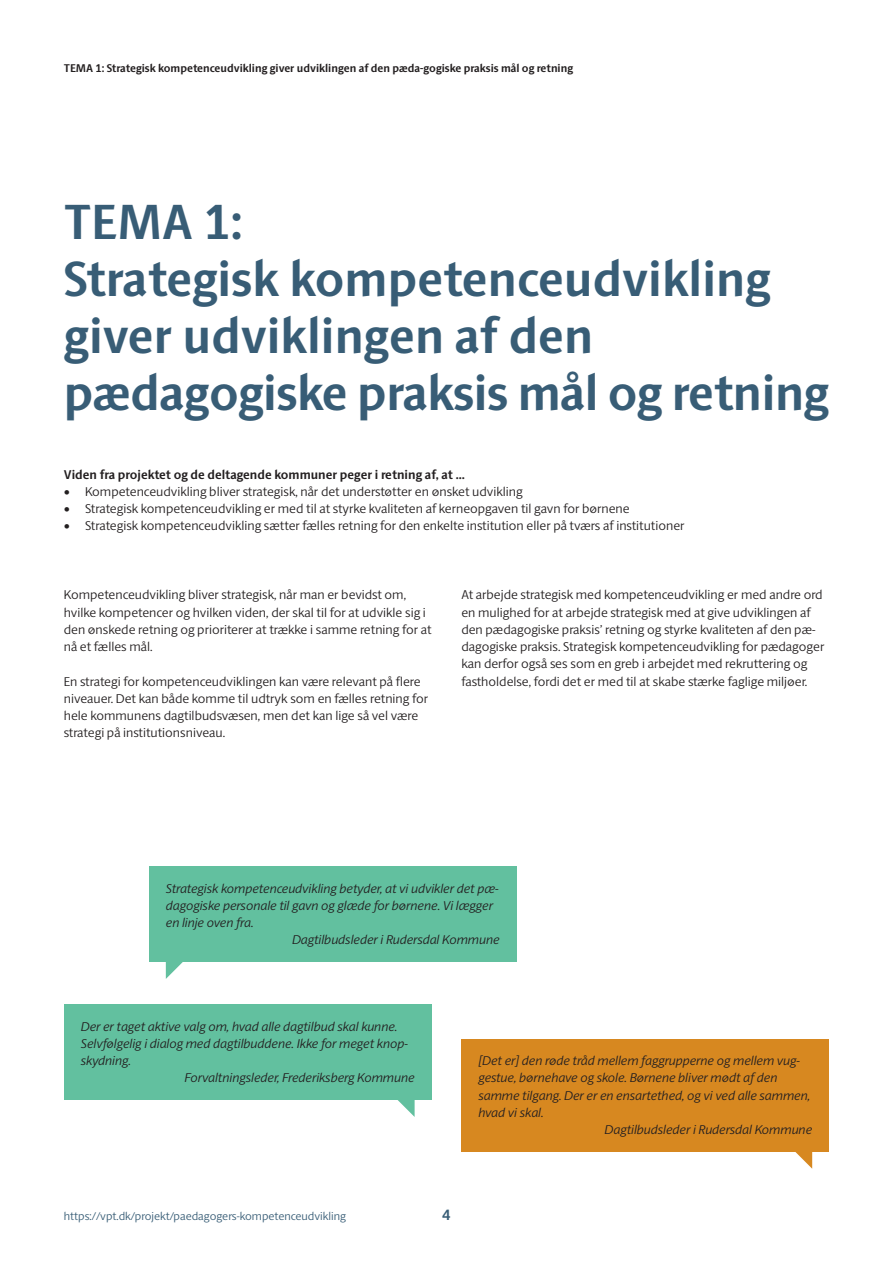
<style>
.page{position:relative;width:893px;height:1263px;background:#fff}
.page>*{position:absolute;margin:0;border:0;box-sizing:border-box;transform-origin:0 0}
.Rubrik_1_-_SANS{font:700 49.5px/57px "ID Sans";color:#385d76}
.t1{font:700 15px "ID Sans";color:#385d76}
.Brødtekst_-_SANS{font:300 12.75px/17.2px "ID Sans";color:#231f20}
.Faktaboks_brødtekst_-_SANS{font:italic 300 12.75px/17.2px "ID Sans";color:#231f20}
.Brødtekst_Bullet_-_SANS{font:300 12.75px "ID Sans";color:#231f20}
.Brødtekst_-_SANS-2{font:700 12.75px "ID Sans";color:#231f20}
.t2{font:700 11.25px "ID Sans";color:#231f20}
.t3{font:300 11.25px "ID Sans";color:#385d76}
.s1{font-family:"ID Serif";font-weight:400}
</style>
<div class="page">
<svg style="left:166px;top:962px;width:17px;height:17px"></svg>
<div style="left:149px;top:866px;width:368px;height:96px;background:#62c09f"></div>
<svg style="left:778px;top:1151px;width:34px;height:18px"></svg>
<div style="left:461px;top:1038px;width:368px;height:113px;background:#d78820"></div>
<svg style="left:397px;top:1100px;width:18px;height:17px"></svg>
<div style="left:64px;top:1004px;width:368px;height:96px;background:#62c09f"></div>
<p class="t2" style="left:64px;top:61px;width:511px">TEMA 1: Strategisk kompetenceudvikling giver udviklingen af den pæda-gogiske praksis mål og retning</p>
<h1 class="Rubrik_1_-_SANS" style="left:64px;top:193px;width:767px">TEMA 1:<br>Strategisk kompetenceudvikling giver udviklingen af den pædagogiske praksis mål og retning</h1>
<p class="Brødtekst_-_SANS-2" style="left:64px;top:466px;width:403px">Viden fra projektet og de deltagende kommuner peger i retning af, at …</p>
<p class="Brødtekst_Bullet_-_SANS" style="left:64px;top:484px;width:460px"><span class="s1">•</span> Kompetenceudvikling bliver strategisk, når det understøtter en ønsket udvikling</p>
<p class="Brødtekst_Bullet_-_SANS" style="left:64px;top:501px;width:567px"><span class="s1">•</span> Strategisk kompetenceudvikling er med til at styrke kvaliteten af kerneopgaven til gavn for børnene</p>
<p class="Brødtekst_Bullet_-_SANS" style="left:64px;top:518px;width:622px"><span class="s1">•</span> Strategisk kompetenceudvikling sætter fælles retning for den enkelte institution eller på tværs af institutioner</p>
<p class="Brødtekst_-_SANS" style="left:64px;top:586px;width:369px">Kompetenceudvikling bliver strategisk, når man er bevidst om, hvilke kompetencer og hvilken viden, der skal til for at udvikle sig i den ønskede retning og prioriterer at trække i samme retning for at nå et fælles mål.</p>
<p class="Brødtekst_-_SANS" style="left:64px;top:672px;width:366px">En strategi for kompetenceudviklingen kan være relevant på flere niveauer. Det kan både komme til udtryk som en fælles retning for hele kommunens dagtilbudsvæsen, men det kan lige så vel være strategi på institutionsniveau.</p>
<p class="Brødtekst_-_SANS" style="left:461px;top:586px;width:364px">At arbejde strategisk med kompetenceudvikling er med andre ord en mulighed for at arbejde strategisk med at give udviklingen af den pædagogiske praksis’ retning og styrke kvaliteten af den pæ&shy;dagogiske praksis. Strategisk kompetenceudvikling for pædagoger kan derfor også ses som en greb i arbejdet med rekruttering og fastholdelse, fordi det er med til at skabe stærke faglige miljøer.</p>
<p class="Faktaboks_brødtekst_-_SANS" style="left:166px;top:879px;width:334px">Strategisk kompetenceudvikling betyder, at vi udvikler det pæ&shy;dagogiske personale til gavn og glæde for børnene. Vi lægger en linje oven fra.</p>
<p class="Faktaboks_brødtekst_-_SANS" style="left:292px;top:931px;width:209px">Dagtilbudsleder i Rudersdal Kommune</p>
<p class="Faktaboks_brødtekst_-_SANS" style="left:81px;top:1017px;width:329px">Der er taget aktive valg om, hvad alle dagtilbud skal kunne.<br>Selvfølgelig i dialog med dagtilbuddene. Ikke for meget knop&shy;skydning.</p>
<p class="Faktaboks_brødtekst_-_SANS" style="left:185px;top:1069px;width:231px">Forvaltningsleder, Frederiksberg Kommune</p>
<p class="Faktaboks_brødtekst_-_SANS" style="left:478px;top:1052px;width:333px">[Det er] den røde tråd mellem faggrupperne og mellem vug&shy;gestue, børnehave og skole. Børnene bliver mødt af den samme tilgang. Der er en ensartethed, og vi ved alle sammen, hvad vi skal.</p>
<p class="Faktaboks_brødtekst_-_SANS" style="left:605px;top:1121px;width:209px">Dagtilbudsleder i Rudersdal Kommune</p>
<p class="t3" style="left:64px;top:1210px;width:284px">https://vpt.dk/projekt/paedagogers-kompetenceudvikling</p>
<p class="t1" style="left:442px;top:1206px;width:10px">4</p>
</div>
